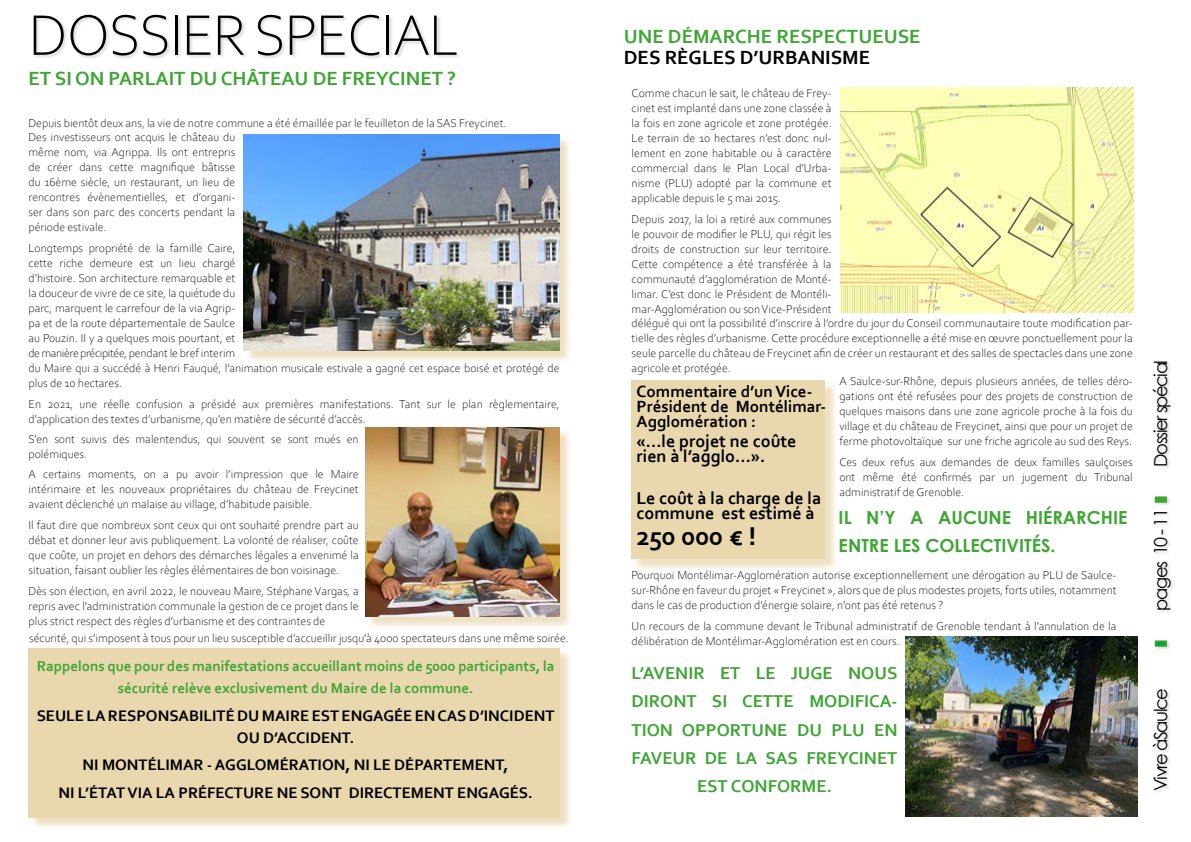
<style>
.page{position:relative;width:1191px;height:842px;background:#fff}
.page>*{position:absolute;margin:0;border:0;box-sizing:border-box;transform-origin:0 0}
.t1{font:300 60px "Corbel";letter-spacing:-.02em;color:#000}
.t2{font:700 27px "Corbel";letter-spacing:-.01em;color:#000}
.t3{font:700 20px "Corbel";color:#3fa535}
.t4{font:700 20px "Corbel";color:#000}
.t5{font:700 18px/28px "Corbel";color:#3fa535;text-align:center}
.t6{font:700 18px/15px "Corbel";color:#000}
.t7{font:700 18px/28px "Century Gothic";color:#3fa535}
.t8{font:18px "Century Gothic";letter-spacing:-.08em;color:#000}
.t9{font:700 17px/15px "Corbel";color:#000}
.t10{font:700 16px/22px "Corbel";color:#000;text-align:center}
.t11{font:700 15px/22px "Corbel";color:#3fa535;text-align:center}
.t12{font:300 12px/15px "Corbel";color:#000;text-align:justify}
</style>
<div class="page">
<div style="left:633px;top:382px;width:204px;height:189px;background:#e9d7ae;opacity:.75"></div>
<div style="left:631px;top:380px;width:194px;height:178px;background:#e9d7ae"></div>
<div style="left:34px;top:15px;width:427px;height:45px;background:#000;opacity:.16"></div>
<div style="left:1153px;top:361px;width:22px;height:434px;background:#000;opacity:.16"></div>
<svg style="left:1154px;top:640px;width:13px;height:7px"></svg>
<svg style="left:1154px;top:496px;width:13px;height:7px"></svg>
<div style="left:30px;top:650px;width:542px;height:180px;background:#e9d7ae;opacity:.79"></div>
<div style="left:28px;top:648px;width:531px;height:169px;background:#e9d7ae"></div>
<div style="left:246px;top:137px;width:326px;height:227px;background:#e9d7ae;opacity:.75"></div>
<img style="left:244px;top:135px;width:315px;height:216px">
<div style="left:367px;top:429px;width:204px;height:200px;background:#e9d7ae;opacity:.75"></div>
<img style="left:366px;top:427px;width:193px;height:189px">
<img style="left:840px;top:87px;width:293px;height:225px">
<img style="left:905px;top:636px;width:232px;height:180px">
<h1 class="t1" style="left:28px;top:-4px;width:432px">DOSSIER SPECIAL</h1>
<h3 class="t3" style="left:28px;top:66px;width:429px">ET SI ON PARLAIT DU CHÂTEAU DE FREYCINET ?</h3>
<p class="t12" style="left:28px;top:115px;width:479px">Depuis bientôt deux ans, la vie de notre commune a été émaillée par le feuilleton de la SAS Freycinet.</p>
<p class="t12" style="left:28px;top:129px;width:208px">Des investisseurs ont acquis le château du même nom, via Agrippa. Ils ont entrepris de créer dans cette magnifique bâtisse du 16ème siècle, un restaurant, un lieu de rencontres évènementielles, et d’organi&shy;ser dans son parc des concerts pendant la période estivale.</p>
<p class="t12" style="left:28px;top:240px;width:532px;text-align:left">Longtemps propriété de la famille Caire,<br>cette riche demeure est un lieu chargé<br>d’histoire. Son architecture remarquable et<br>la douceur de vivre de ce site, la quiétude du<br>parc, marquent le carrefour de la via Agrip-<br>pa et de la route départementale de Saulce<br>au Pouzin. Il y a quelques mois pourtant, et<br>de manière précipitée, pendant le bref interim<br>du Maire qui a succédé à Henri Fauqué, l’animation musicale estivale a gagné cet espace boisé et protégé de plus de 10 hectares.</p>
<p class="t12" style="left:29px;top:396px;width:532px">En 2021, une réelle confusion a présidé aux premières manifestations. Tant sur le plan règlementaire, d’application des textes d’urbanisme, qu’en matière de sécurité d’accès.</p>
<p class="t12" style="left:29px;top:431px;width:332px">S’en sont suivis des malentendus, qui souvent se sont mués en polémiques.</p>
<p class="t12" style="left:29px;top:466px;width:332px">A certains moments, on a pu avoir l’impression que le Maire intérimaire et les nouveaux propriétaires du château de Freycinet avaient déclenché un malaise au village, d’habitude paisible.</p>
<p class="t12" style="left:29px;top:517px;width:332px">Il faut dire que nombreux sont ceux qui ont souhaité prendre part au débat et donner leur avis publiquement. La volonté de réaliser, coûte que coûte, un projet en dehors des démarches légales a envenimé la situation, faisant oublier les règles élémentaires de bon voisinage.</p>
<p class="t12" style="left:29px;top:583px;width:332px">Dès son élection, en avril 2022, le nouveau Maire, Stéphane Vargas, a repris avec l’administration communale la gestion de ce projet dans le plus strict respect des règles d’urbanisme et des contraintes de</p>
<p class="t12" style="left:29px;top:630px;width:541px">sécurité, qui s’imposent à tous pour un lieu susceptible d’accueillir jusqu’à 4000 spectateurs dans une même soirée.</p>
<p class="t11" style="left:37px;top:655px;width:519px">Rappelons que pour des manifestations accueillant moins de 5000 participants, la sécurité relève exclusivement du Maire de la commune.</p>
<h3 class="t10" style="left:37px;top:704px;width:519px">SEULE LA RESPONSABILITÉ DU MAIRE EST ENGAGÉE EN CAS D’INCIDENT<br>OU D’ACCIDENT.</h3>
<h3 class="t10" style="left:58px;top:751px;width:476px;line-height:27.7px">NI MONTÉLIMAR - AGGLOMÉRATION, NI LE DÉPARTEMENT,<br>NI L’ÉTAT VIA LA PRÉFECTURE NE SONT DIRECTEMENT ENGAGÉS.</h3>
<h3 class="t3" style="left:624px;top:24px;width:298px">UNE DÉMARCHE RESPECTUEUSE</h3>
<h3 class="t4" style="left:624px;top:45px;width:248px">DES RÈGLES D’URBANISME</h3>
<p class="t12" style="left:631px;top:85px;width:201px">Comme chacun le sait, le château de Frey&shy;cinet est implanté dans une zone classée à la fois en zone agricole et zone protégée.<br>Le terrain de 10 hectares n’est donc nul&shy;lement en zone habitable ou à caractère commercial dans le Plan Local d’Urba&shy;nisme (PLU) adopté par la commune et applicable depuis le 5 mai 2015.</p>
<p class="t12" style="left:631px;top:211px;width:201px">Depuis 2017, la loi a retiré aux communes le pouvoir de modifier le PLU, qui régit les droits de construction sur leur territoire.<br>Cette compétence a été transférée à la communauté d’agglomération de Monté&shy;limar. C’est donc le Président de Montéli&shy;mar-Agglomération ou son Vice-Président</p>
<p class="t12" style="left:631px;top:315px;width:503px">délégué qui ont la possibilité d’inscrire à l’ordre du jour du Conseil communautaire toute modification par&shy;tielle des règles d’urbanisme. Cette procédure exceptionnelle a été mise en œuvre ponctuellement pour la seule parcelle du château de Freycinet afin de créer un restaurant et des salles de spectacles dans une zone agricole et protégée.</p>
<h3 class="t9" style="left:636px;top:383px;width:191px">Commentaire d’un Vice-<br>Président de Montélimar-<br>Agglomération :</h3>
<h3 class="t6" style="left:636px;top:433px;width:161px">«...le projet ne coûte rien à l’agglo...».</h3>
<h3 class="t6" style="left:636px;top:490px;width:186px">Le coût à la charge de la commune est estimé à</h3>
<h2 class="t2" style="left:636px;top:519px;width:121px">250 000 € !</h2>
<p class="t12" style="left:839px;top:373px;width:295px">A Saulce-sur-Rhône, depuis plusieurs années, de telles déro&shy;gations ont été refusées pour des projets de construction de quelques maisons dans une zone agricole proche à la fois du village et du château de Freycinet, ainsi que pour un projet de ferme photovoltaïque sur une friche agricole au sud des Reys.</p>
<p class="t12" style="left:839px;top:454px;width:295px">Ces deux refus aux demandes de deux familles saulçoises ont même été confirmés par un jugement du Tribunal administratif de Grenoble.</p>
<h3 class="t7" style="left:838px;top:503px;width:290px">IL N’Y A AUCUNE HIÉRARCHIE<br>ENTRE LES COLLECTIVITÉS.</h3>
<p class="t12" style="left:631px;top:567px;width:486px">Pourquoi Montélimar-Agglomération autorise exceptionnellement une dérogation au PLU de Saulce&shy;sur-Rhône en faveur du projet « Freycinet », alors que de plus modestes projets, forts utiles, notamment dans le cas de production d’énergie solaire, n’ont pas été retenus ?</p>
<p class="t12" style="left:631px;top:618px;width:486px">Un recours de la commune devant le Tribunal administratif de Grenoble tendant à l’annulation de la délibération de Montélimar-Agglomération est en cours.</p>
<h3 class="t5" style="left:631px;top:659px;width:267px">L’AVENIR ET LE JUGE NOUS<br>DIRONT SI CETTE MODIFICA-<br>TION OPPORTUNE DU PLU EN<br>FAVEUR DE LA SAS FREYCINET<br>EST CONFORME.</h3>
<h3 class="t8" style="left:1148px;top:467px;width:108px;rotate:-90deg">Dossier spécial</h3>
<h3 class="t8" style="left:1148px;top:611px;width:104px;rotate:-90deg">pages 10 - 11</h3>
<h3 class="t8" style="left:1148px;top:791px;width:104px;rotate:-90deg">Vivre àSaulce</h3>
</div>
